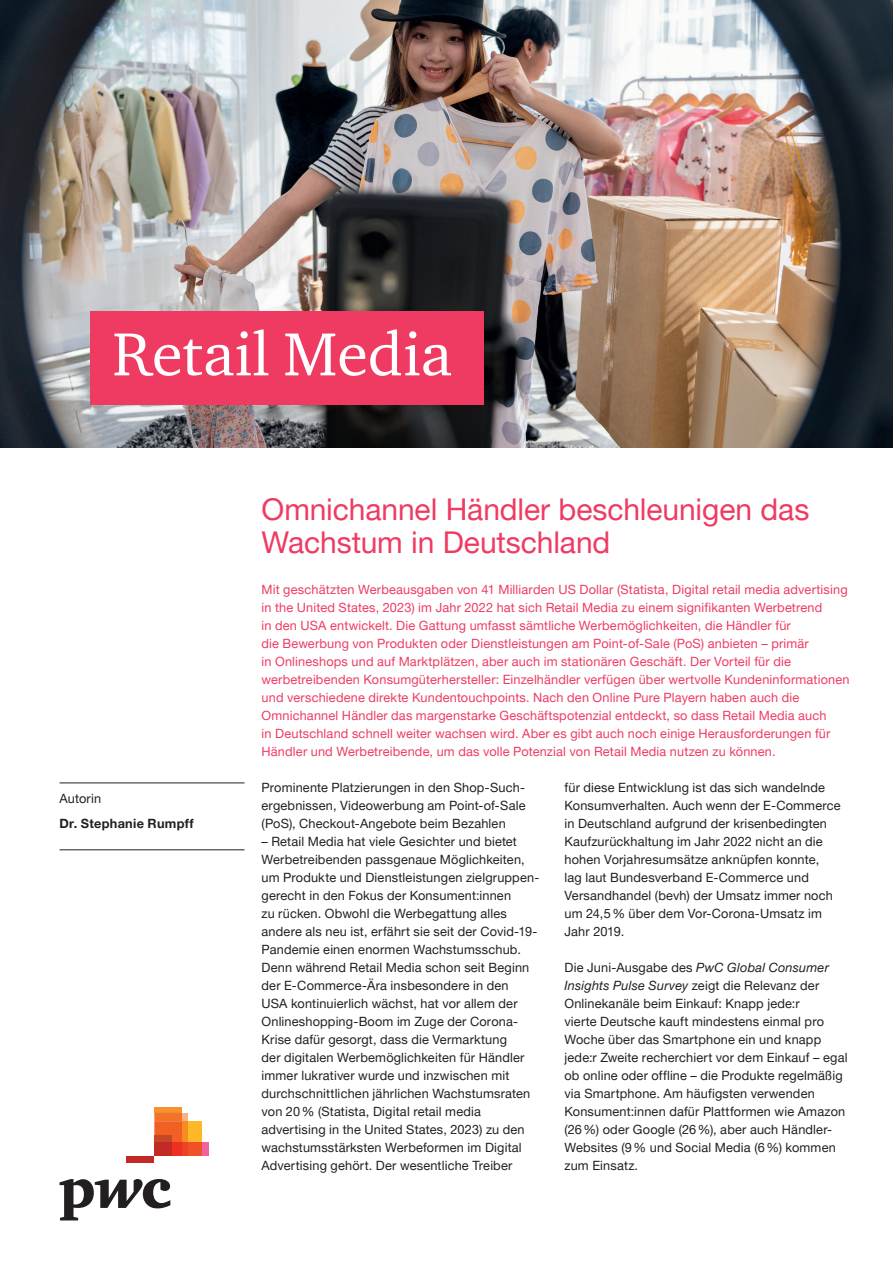
<style>
.page{position:relative;width:893px;height:1263px;background:#fff}
.page>*{position:absolute;margin:0;border:0;box-sizing:border-box;transform-origin:0 0}
.t1{font:62.25px "ITC Charter Com";color:#fff}
.t2{font:30px/33px "Helvetica Neue LT Pro";letter-spacing:-.005em;color:#ef3b62}
.t3{font:12.75px/18px "Helvetica Neue LT Pro";letter-spacing:.015em;color:#231f20}
.t4{font:12.75px/18px "Helvetica Neue LT Pro";letter-spacing:.015em;color:#ef3b62}
.t5{font:700 12.75px "Helvetica Neue LT Pro";letter-spacing:.025em;color:#231f20}
.s1{font-style:italic}
</style>
<div class="page">
<img style="left:0;top:0;width:893px;height:448px">
<div style="left:90px;top:311px;width:394px;height:94px;background:#ef3b62"></div>
<svg style="left:60px;top:1179px;width:110px;height:41px"></svg>
<div style="left:202px;top:1142px;width:7px;height:14px;background:#f0639e"></div>
<div style="left:182px;top:1113px;width:5px;height:8px;background:#f9b281"></div>
<div style="left:154px;top:1107px;width:28px;height:6px;background:#f7932e"></div>
<div style="left:187px;top:1121px;width:15px;height:21px;background:#fcb825"></div>
<div style="left:187px;top:1142px;width:15px;height:14px;background:#f05128"></div>
<div style="left:182px;top:1121px;width:5px;height:21px;background:#f68c24"></div>
<div style="left:182px;top:1142px;width:5px;height:14px;background:#ef4225"></div>
<svg style="left:154px;top:1113px;width:28px;height:29px"></svg>
<div style="left:172px;top:1142px;width:10px;height:14px;background:#ee3022"></div>
<div style="left:154px;top:1135px;width:18px;height:7px;background:#c54826"></div>
<div style="left:154px;top:1142px;width:18px;height:14px;background:#c32a25"></div>
<div style="left:127px;top:1156px;width:27px;height:7px;background:#c32a25"></div>
<hr style="left:60px;top:782px;width:184px;height:1px;background:#231f20">
<hr style="left:60px;top:849px;width:184px;height:1px;background:#231f20">
<h1 class="t1" style="left:112px;top:316px;width:341px">Retail Media</h1>
<p class="t3" style="left:60px;top:789px;width:43px">Autorin</p>
<p class="t5" style="left:60px;top:816px;width:136px">Dr. Stephanie Rumpff</p>
<h2 class="t2" style="left:261px;top:492px;width:549px">Omnichannel Händler beschleunigen das<br>Wachstum in Deutschland</h2>
<p class="t4" style="left:261px;top:580px;width:590px">Mit geschätzten Werbeausgaben von 41 Milliarden US Dollar (Statista, Digital retail media advertising in the United States, 2023) im Jahr 2022 hat sich Retail Media zu einem signifikanten Werbetrend<br>in den USA entwickelt. Die Gattung umfasst sämtliche Werbemöglichkeiten, die Händler für<br>die Bewerbung von Produkten oder Dienstleistungen am Point-of-Sale (PoS) anbieten – primär<br>in Onlineshops und auf Marktplätzen, aber auch im stationären Geschäft. Der Vorteil für die werbetreibenden Konsumgüterhersteller: Einzelhändler verfügen über wertvolle Kundeninformationen und verschiedene direkte Kundentouchpoints. Nach den Online Pure Playern haben auch die Omnichannel Händler das margenstarke Geschäftspotenzial entdeckt, so dass Retail Media auch<br>in Deutschland schnell weiter wachsen wird. Aber es gibt auch noch einige Herausforderungen für Händler und Werbetreibende, um das volle Potenzial von Retail Media nutzen zu können.</p>
<p class="t3" style="left:261px;top:778px;width:266px">Prominente Platzierungen in den Shop-Such&shy;ergebnissen, Videowerbung am Point-of-Sale (PoS), Checkout-Angebote beim Bezahlen</p>
<p class="t3" style="left:261px;top:832px;width:278px">– Retail Media hat viele Gesichter und bietet Werbetreibenden passgenaue Möglichkeiten, um Produkte und Dienstleistungen zielgruppen&shy;gerecht in den Fokus der Konsument:innen<br>zu rücken. Obwohl die Werbegattung alles andere als neu ist, erfährt sie seit der Covid-19- Pandemie einen enormen Wachstumsschub.<br>Denn während Retail Media schon seit Beginn der E-Commerce-Ära insbesondere in den<br>USA kontinuierlich wächst, hat vor allem der Onlineshopping-Boom im Zuge der Corona-Krise dafür gesorgt, dass die Vermarktung<br>der digitalen Werbemöglichkeiten für Händler immer lukrativer wurde und inzwischen mit durchschnittlichen jährlichen Wachstumsraten von 20% (Statista, Digital retail media advertising in the United States, 2023) zu den wachstumsstärksten Werbeformen im Digital Advertising gehört. Der wesentliche Treiber</p>
<p class="t3" style="left:564px;top:778px;width:278px">für diese Entwicklung ist das sich wandelnde Konsumverhalten. Auch wenn der E-Commerce in Deutschland aufgrund der krisenbedingten Kaufzurückhaltung im Jahr 2022 nicht an die hohen Vorjahresumsätze anknüpfen konnte,<br>lag laut Bundesverband E-Commerce und Versandhandel (bevh) der Umsatz immer noch um 24,5% über dem Vor-Corona-Umsatz im Jahr 2019.</p>
<p class="t3" style="left:564px;top:958px;width:285px">Die Juni-Ausgabe des <span class="s1">PwC Global Consumer Insights Pulse Survey</span> zeigt die Relevanz der Onlinekanäle beim Einkauf: Knapp jede:r<br>vierte Deutsche kauft mindestens einmal pro Woche über das Smartphone ein und knapp jede:r Zweite recherchiert vor dem Einkauf – egal ob online oder offline – die Produkte regelmäßig via Smartphone. Am häufigsten verwenden Konsument:innen dafür Plattformen wie Amazon (26%) oder Google (26%), aber auch Händler-Websites (9% und Social Media (6%) kommen zum Einsatz.</p>
</div>
